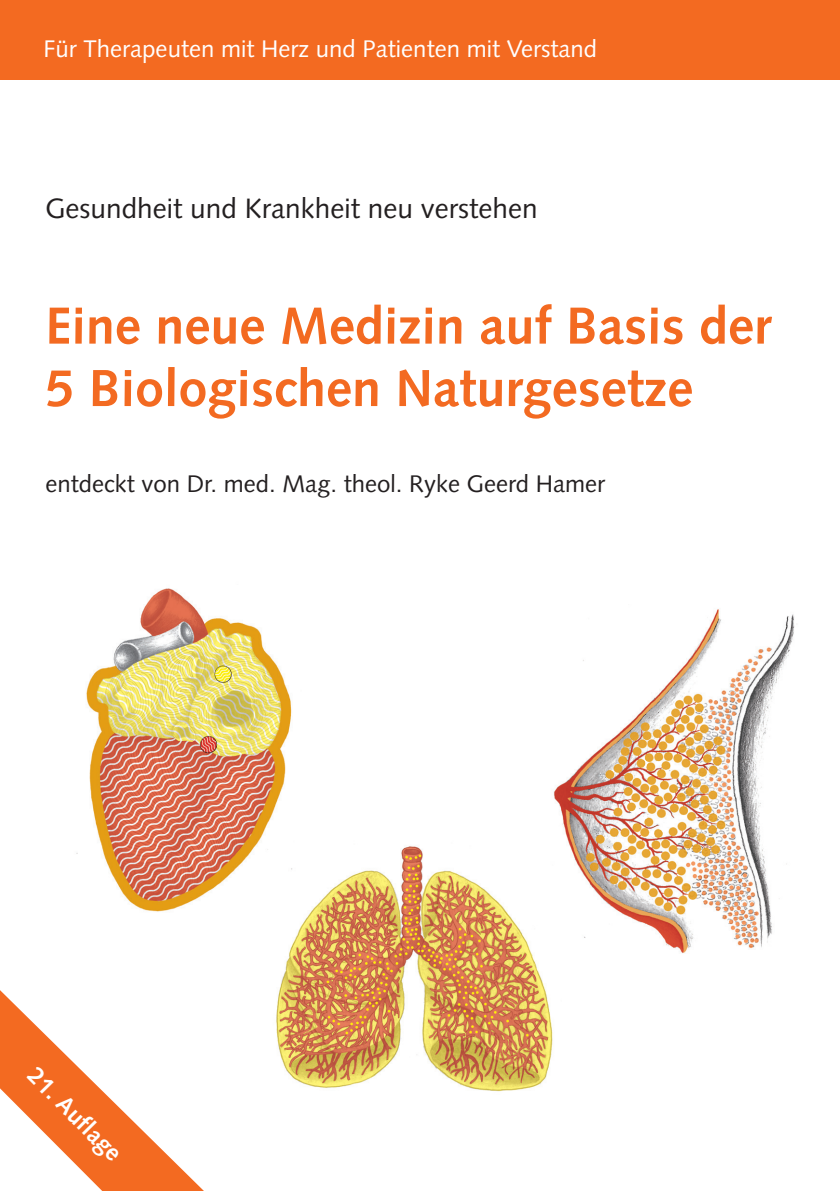
<style>
.page{position:relative;width:840px;height:1191px;background:#fff}
.page>*{position:absolute;margin:0;border:0;box-sizing:border-box;transform-origin:0 0}
.t1{font:700 52px/62.4px "Syntax";color:#f36a21}
.t2{font:28px "Syntax";color:#231f20}
.t3{font:24px "Syntax";color:#fff}
.t4{font:24px "Syntax";color:#231f20}
.t5{font:700 24px "Syntax";color:#fff}
</style>
<div class="page">
<div style="left:0;top:0;width:839px;height:80px;background:#f36a21"></div>
<svg style="left:0;top:990px;width:204px;height:201px"></svg>
<img style="left:76px;top:588px;width:216px;height:324px">
<img style="left:265px;top:837px;width:288px;height:255px">
<img style="left:547px;top:609px;width:248px;height:351px">
<p class="t3" style="left:43px;top:34px;width:555px">Für Therapeuten mit Herz und Patienten mit Verstand</p>
<p class="t2" style="left:45px;top:192px;width:493px">Gesundheit und Krankheit neu verstehen</p>
<p class="t1" style="left:45px;top:295px;width:727px">Eine neue Medizin auf Basis der<br>5 Biologischen Naturgesetze</p>
<p class="t4" style="left:45px;top:470px;width:561px">entdeckt von Dr. med. Mag. theol. Ryke Geerd Hamer</p>
<p class="t5" style="left:42px;top:1061px;width:123px;rotate:45deg">21. Aufl age</p>
</div>
